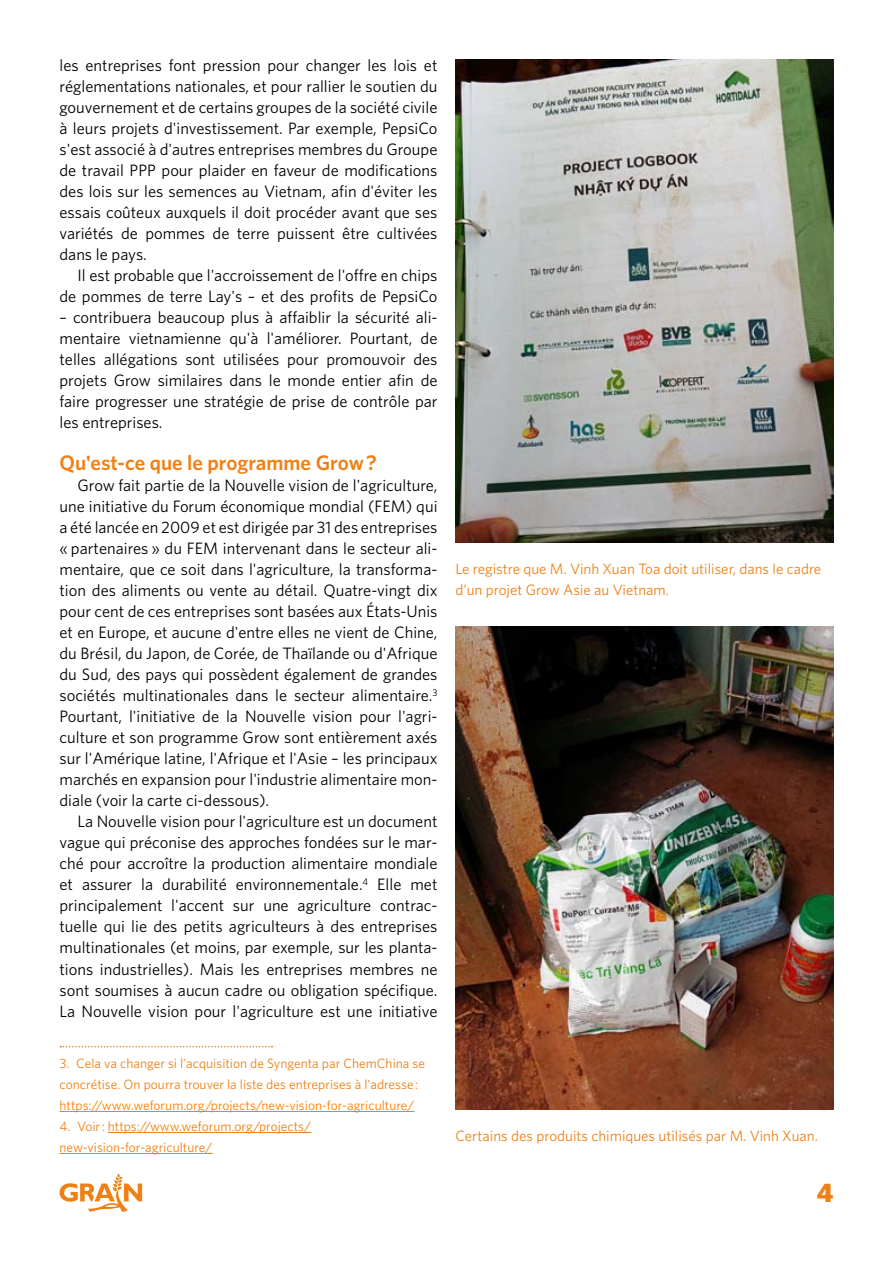
<style>
.page{position:relative;width:893px;height:1263px;background:#fff}
.page>*{position:absolute;margin:0;border:0;box-sizing:border-box;transform-origin:0 0}
.t1{font:900 27px "Whitney";color:#f08013}
.Subtitle{font:600 21px "Whitney";color:#f08013}
.Footnote{font:16.5px/21px "Whitney";color:#000;text-align:justify}
.Photo_caption{font:15px/21px "Whitney";color:#f08013}
.Footnote-2{font:13.5px/21px "Whitney";color:#f08013}
</style>
<div class="page">
<svg style="left:60px;top:1173px;width:82px;height:39px"></svg>
<svg style="left:60px;top:1046px;width:212px;height:1px"></svg>
<hr style="left:60px;top:1111px;width:354px;height:1px;background:#f08013">
<hr style="left:108px;top:1132px;width:203px;height:1px;background:#f08013">
<hr style="left:60px;top:1153px;width:152px;height:1px;background:#f08013">
<img style="left:455px;top:60px;width:378px;height:483px">
<img style="left:455px;top:627px;width:378px;height:483px">
<p class="Footnote" style="left:60px;top:55px;width:379px">les entreprises font pression pour changer les lois et réglementations nationales, et pour rallier le soutien du gouvernement et de certains groupes de la société civile à leurs projets d'investissement. Par exemple, PepsiCo s'est associé à d'autres entreprises membres du Groupe de travail PPP pour plaider en faveur de modifications des lois sur les semences au Vietnam, afin d'éviter les essais coûteux auxquels il doit procéder avant que ses variétés de pommes de terre puissent être cultivées dans le pays.</p>
<p class="Footnote" style="left:60px;top:265px;width:379px;text-align:right">Il est probable que l'accroissement de l'offre en chips de pommes de terre Lay's – et des profits de PepsiCo</p>
<p class="Footnote" style="left:60px;top:307px;width:379px">– contribuera beaucoup plus à affaiblir la sécurité ali&shy;mentaire vietnamienne qu'à l'améliorer. Pourtant, de telles allégations sont utilisées pour promouvoir des projets Grow similaires dans le monde entier afin de faire progresser une stratégie de prise de contrôle par les entreprises.</p>
<p class="Subtitle" style="left:60px;top:450px;width:319px">Qu'est-ce que le programme Grow ?</p>
<p class="Footnote" style="left:60px;top:475px;width:379px;text-indent:18px">Grow fait partie de la Nouvelle vision de l'agriculture, une initiative du Forum économique mondial (FEM) qui a été lancée en 2009 et est dirigée par 31 des entreprises « partenaires » du FEM intervenant dans le secteur ali&shy;mentaire, que ce soit dans l'agriculture, la transforma&shy;tion des aliments ou vente au détail. Quatre-vingt dix pour cent de ces entreprises sont basées aux États-Unis et en Europe, et aucune d'entre elles ne vient de Chine, du Brésil, du Japon, de Corée, de Thaïlande ou d'Afrique du Sud, des pays qui possèdent également de grandes sociétés multinationales dans le secteur alimentaire.<sup>3<br></sup>Pourtant, l'initiative de la Nouvelle vision pour l'agri&shy;culture et son programme Grow sont entièrement axés sur l'Amérique latine, l'Afrique et l'Asie – les principaux marchés en expansion pour l'industrie alimentaire mon&shy;diale (voir la carte ci-dessous).</p>
<p class="Footnote" style="left:60px;top:811px;width:379px;text-indent:18px">La Nouvelle vision pour l'agriculture est un document vague qui préconise des approches fondées sur le mar&shy;ché pour accroître la production alimentaire mondiale et assurer la durabilité environnementale.<sup>4</sup> Elle met principalement l'accent sur une agriculture contrac&shy;tuelle qui lie des petits agriculteurs à des entreprises multinationales (et moins, par exemple, sur les planta&shy;tions industrielles). Mais les entreprises membres ne sont soumises à aucun cadre ou obligation spécifique.<br>La Nouvelle vision pour l'agriculture est une initiative</p>
<p class="Footnote-2" style="left:60px;top:1052px;width:367px">3. Cela va changer si l'acquisition de Syngenta par ChemChina se concrétise. On pourra trouver la liste des entreprises à l'adresse : https://www.weforum.org/projects/new-vision-for-agriculture/</p>
<p class="Footnote-2" style="left:60px;top:1115px;width:253px">4. Voir : https://www.weforum.org/projects/ new-vision-for-agriculture/</p>
<p class="Photo_caption" style="left:455px;top:558px;width:367px">Le registre que M. Vinh Xuan Toa doit utiliser, dans le cadre d’un projet Grow Asie au Vietnam.</p>
<p class="Photo_caption" style="left:455px;top:1125px;width:364px">Certains des produits chimiques utilisés par M. Vinh Xuan.</p>
<h1 class="t1" style="left:817px;top:1176px;width:18px">4</h1>
</div>
